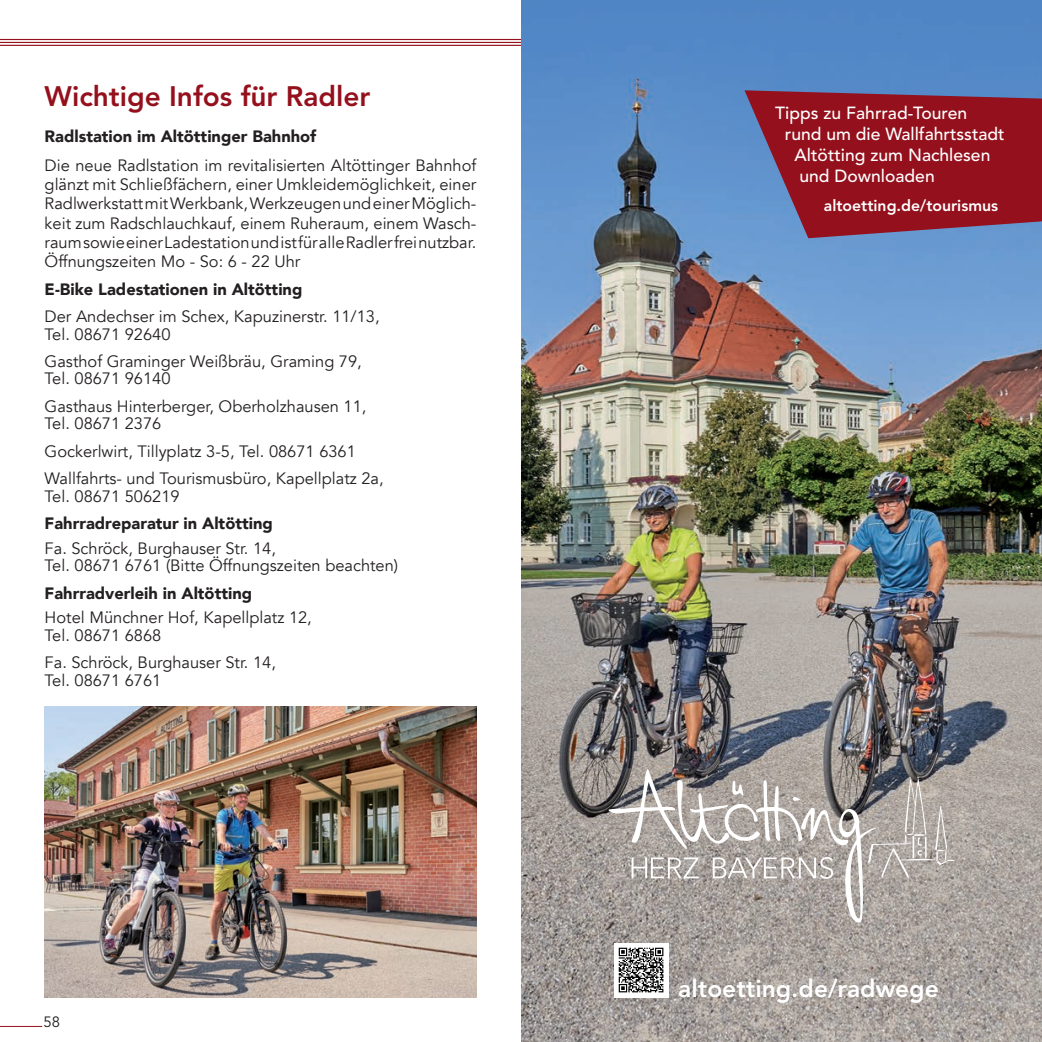
<style>
.page{position:relative;width:1042px;height:1042px;background:#fff}
.page>*{position:absolute;margin:0;border:0;box-sizing:border-box;transform-origin:0 0}
.t1{font:800 28px "Avenir LT Std";color:#94101c}
.t2{font:800 24.5px "Avenir LT Std";color:#fff}
.t3{font:500 17.5px "Avenir LT Std";color:#fff}
.t4{font:16.45px/17.5px "Avenir";color:#231f20}
.t5{font:900 16.45px "Avenir";color:#231f20}
.t6{font:800 15.75px "Avenir LT Std";color:#fff}
.t7{font:14.88px "Avenir LT Std";color:#231f20}
</style>
<div class="page">
<hr style="left:0;top:39px;width:1042px;height:1px;background:#94101c">
<hr style="left:0;top:42px;width:1042px;height:1px;background:#94101c">
<hr style="left:0;top:45px;width:1042px;height:1px;background:#94101c">
<hr style="left:0;top:1026px;width:42px;height:1px;background:#94101c">
<img style="left:521px;top:0;width:521px;height:1042px">
<div style="left:614px;top:943px;width:54px;height:54px;background:#fff"></div>
<svg style="left:618px;top:947px;width:46px;height:46px"></svg>
<svg style="left:619px;top:947px;width:44px;height:45px"></svg>
<svg style="left:744px;top:90px;width:298px;height:148px;background:#8a283c"></svg>
<img style="left:45px;top:707px;width:431px;height:290px">
<svg style="left:606px;top:763px;width:348px;height:161px;background:#a9a39f"></svg>
<h1 class="t1" style="left:45px;top:79px;width:327px">Wichtige Infos für Radler</h1>
<p class="t5" style="left:45px;top:122px;width:273px">Radlstation im Altöttinger Bahnhof</p>
<p class="t4" style="left:45px;top:156px;width:433px;line-height:19.2px;text-align:justify">Die neue Radlstation im revitalisierten Altöttinger Bahnhof glänzt mit Schließfächern, einer Umkleidemöglichkeit, einer Radlwerkstatt mit Werkbank, Werkzeugen und einer Möglich&shy;keit zum Radschlauchkauf, einem Ruheraum, einem Wasch&shy;raum sowie einer Ladestation und ist für alle Radler frei nutzbar.<br>Öffnungszeiten Mo - So: 6 - 22 Uhr</p>
<p class="t5" style="left:45px;top:275px;width:259px">E-Bike Ladestationen in Altötting</p>
<p class="t4" style="left:45px;top:308px;width:336px">Der Andechser im Schex, Kapuzinerstr. 11/13,<br>Tel. 08671 92640</p>
<p class="t4" style="left:45px;top:353px;width:319px">Gasthof Graminger Weißbräu, Graming 79,<br>Tel. 08671 96140</p>
<p class="t4" style="left:45px;top:398px;width:323px">Gasthaus Hinterberger, Oberholzhausen 11,<br>Tel. 08671 2376</p>
<p class="t4" style="left:45px;top:438px;width:341px;line-height:27.5px">Gockerlwirt, Tillyplatz 3-5, Tel. 08671 6361<br>Wallfahrts- und Tourismusbüro, Kapellplatz 2a,</p>
<p class="t4" style="left:45px;top:488px;width:137px">Tel. 08671 506219</p>
<p class="t5" style="left:45px;top:509px;width:230px">Fahrradreparatur in Altötting</p>
<p class="t4" style="left:45px;top:539px;width:355px">Fa. Schröck, Burghauser Str. 14,<br>Tel. 08671 6761 (Bitte Öffnungszeiten beachten)</p>
<p class="t5" style="left:45px;top:579px;width:209px">Fahrradverleih in Altötting</p>
<p class="t4" style="left:45px;top:609px;width:269px">Hotel Münchner Hof, Kapellplatz 12,<br>Tel. 08671 6868</p>
<p class="t4" style="left:45px;top:654px;width:233px">Fa. Schröck, Burghauser Str. 14,<br>Tel. 08671 6761</p>
<p class="t7" style="left:44px;top:1013px;width:18px">58</p>
<p class="t3" style="left:775px;top:102px;width:193px">Tipps zu Fahrrad-Touren</p>
<p class="t3" style="left:785px;top:123px;width:221px">rund um die Wallfahrtsstadt</p>
<p class="t3" style="left:794px;top:144px;width:197px">Altötting zum Nachlesen</p>
<p class="t3" style="left:799px;top:165px;width:137px">und Downloaden</p>
<p class="t6" style="left:824px;top:196px;width:176px">altoetting.de/tourismus</p>
<h2 class="t2" style="left:678px;top:974px;width:262px">altoetting.de/radwege</h2>
</div>
